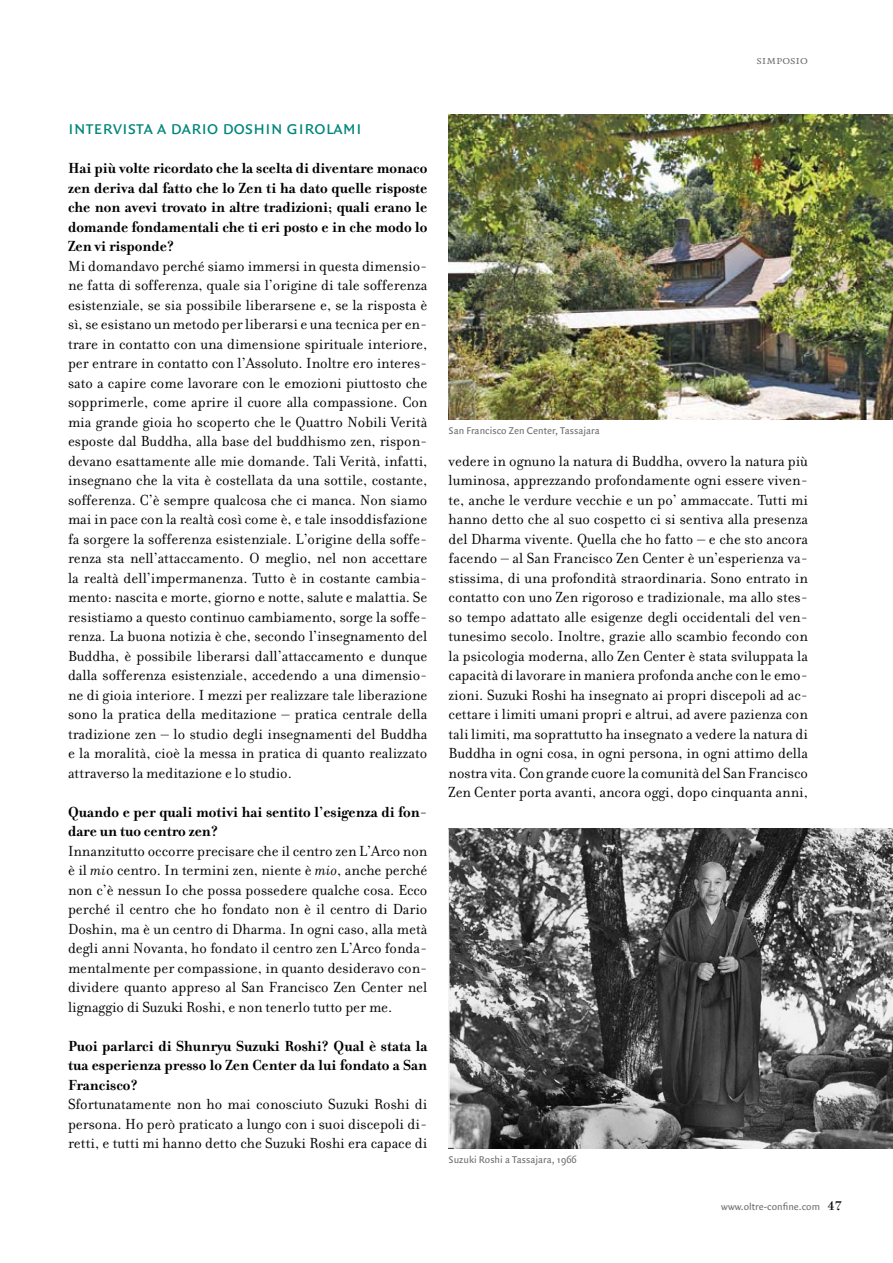
<style>
.page{position:relative;width:893px;height:1263px;background:#fff}
.page>*{position:absolute;margin:0;border:0;box-sizing:border-box;transform-origin:0 0}
.t1{font:19.5px "Quadraat Sans Small Caps";color:#00867b}
.t2{font:15.75px/19.5px "Filosofia";color:#000}
.t3{font:12px "Quadraat Small Caps";color:#6d6f71}
.t4{font:10.5px "Quadraat Sans";color:#6d6f71}
.s1{font-weight:700}
.s2{font-style:italic}
.s3{font-family:"Filosofia Unicase";font-size:13.5px;color:#000}
</style>
<div class="page">
<img style="left:449px;top:828px;width:444px;height:320px">
<img style="left:449px;top:115px;width:444px;height:305px">
<p class="t3" style="left:756px;top:54px;width:53px">simposio</p>
<p class="t1" style="left:68px;top:117px;width:295px">intervista a dario doshin girolami</p>
<p class="t2" style="left:68px;top:159px;width:361px"><span class="s1">Hai più volte ricordato che la scelta di diventare monaco zen deriva dal fatto che lo Zen ti ha dato quelle risposte che non avevi trovato in altre tradizioni; quali erano le domande fondamentali che ti eri posto e in che modo lo Zen vi risponde?<br></span>Mi domandavo perché siamo immersi in questa dimensio&shy;ne fatta di sofferenza, quale sia l’origine di tale sofferenza esistenziale, se sia possibile liberarsene e, se la risposta è sì, se esistano un metodo per liberarsi e una tecnica per en&shy;trare in contatto con una dimensione spirituale interiore, per entrare in contatto con l’Assoluto. Inoltre ero interes&shy;sato a capire come lavorare con le emozioni piuttosto che sopprimerle, come aprire il cuore alla compassione. Con mia grande gioia ho scoperto che le Quattro Nobili Verità esposte dal Buddha, alla base del buddhismo zen, rispon&shy;devano esattamente alle mie domande. Tali Verità, infatti, insegnano che la vita è costellata da una sottile, costante, sofferenza. C’è sempre qualcosa che ci manca. Non siamo mai in pace con la realtà così come è, e tale insoddisfazione fa sorgere la sofferenza esistenziale. L’origine della soffe&shy;renza sta nell’attaccamento. O meglio, nel non accettare la realtà dell’impermanenza. Tutto è in costante cambia&shy;mento: nascita e morte, giorno e notte, salute e malattia. Se resistiamo a questo continuo cambiamento, sorge la soffe&shy;renza. La buona notizia è che, secondo l’insegnamento del Buddha, è possibile liberarsi dall’attaccamento e dunque dalla sofferenza esistenziale, accedendo a una dimensio&shy;ne di gioia interiore. I mezzi per realizzare tale liberazione sono la pratica della meditazione – pratica centrale della tradizione zen – lo studio degli insegnamenti del Buddha e la moralità, cioè la messa in pratica di quanto realizzato attraverso la meditazione e lo studio.</p>
<p class="t2" style="left:68px;top:802px;width:361px"><span class="s1">Quando e per quali motivi hai sentito l’esigenza di fon&shy;dare un tuo centro zen?<br></span>Innanzitutto occorre precisare che il centro zen L’Arco non è il <span class="s2">mi</span>o centro. In termini zen, niente è <span class="s2">mio</span>, anche perché non c’è nessun Io che possa possedere qualche cosa. Ecco perché il centro che ho fondato non è il centro di Dario Doshin, ma è un centro di Dharma. In ogni caso, alla metà degli anni Novanta, ho fondato il centro zen L’Arco fonda&shy;mentalmente per compassione, in quanto desideravo con&shy;dividere quanto appreso al San Francisco Zen Center nel lignaggio di Suzuki Roshi, e non tenerlo tutto per me.</p>
<p class="t2" style="left:68px;top:1036px;width:361px"><span class="s1">Puoi parlarci di Shunryu Suzuki Roshi? Qual è stata la tua esperienza presso lo Zen Center da lui fondato a San Francisco?<br></span>Sfortunatamente non ho mai conosciuto Suzuki Roshi di persona. Ho però praticato a lungo con i suoi discepoli di&shy;retti, e tutti mi hanno detto che Suzuki Roshi era capace di</p>
<p class="t4" style="left:449px;top:424px;width:153px">San Francisco Zen Center, Tassajara</p>
<p class="t2" style="left:449px;top:451px;width:361px;text-align:justify">vedere in ognuno la natura di Buddha, ovvero la natura più luminosa, apprezzando profondamente ogni essere viven&shy;te, anche le verdure vecchie e un po’ ammaccate. Tutti mi hanno detto che al suo cospetto ci si sentiva alla presenza del Dharma vivente. Quella che ho fatto – e che sto ancora facendo – al San Francisco Zen Center è un’esperienza va&shy;stissima, di una profondità straordinaria. Sono entrato in contatto con uno Zen rigoroso e tradizionale, ma allo stes&shy;so tempo adattato alle esigenze degli occidentali del ven&shy;tunesimo secolo. Inoltre, grazie allo scambio fecondo con la psicologia moderna, allo Zen Center è stata sviluppata la capacità di lavorare in maniera profonda anche con le emo&shy;zioni. Suzuki Roshi ha insegnato ai propri discepoli ad ac&shy;cettare i limiti umani propri e altrui, ad avere pazienza con tali limiti, ma soprattutto ha insegnato a vedere la natura di Buddha in ogni cosa, in ogni persona, in ogni attimo della nostra vita. Con grande cuore la comunità del San Francisco Zen Center porta avanti, ancora oggi, dopo cinquanta anni,</p>
<p class="t4" style="left:449px;top:1153px;width:130px">Suzuki Roshi a Tassajara, 1966</p>
<p class="t4" style="left:721px;top:1200px;width:122px">www.oltre-confine.com <span class="s3">47</span></p>
</div>
